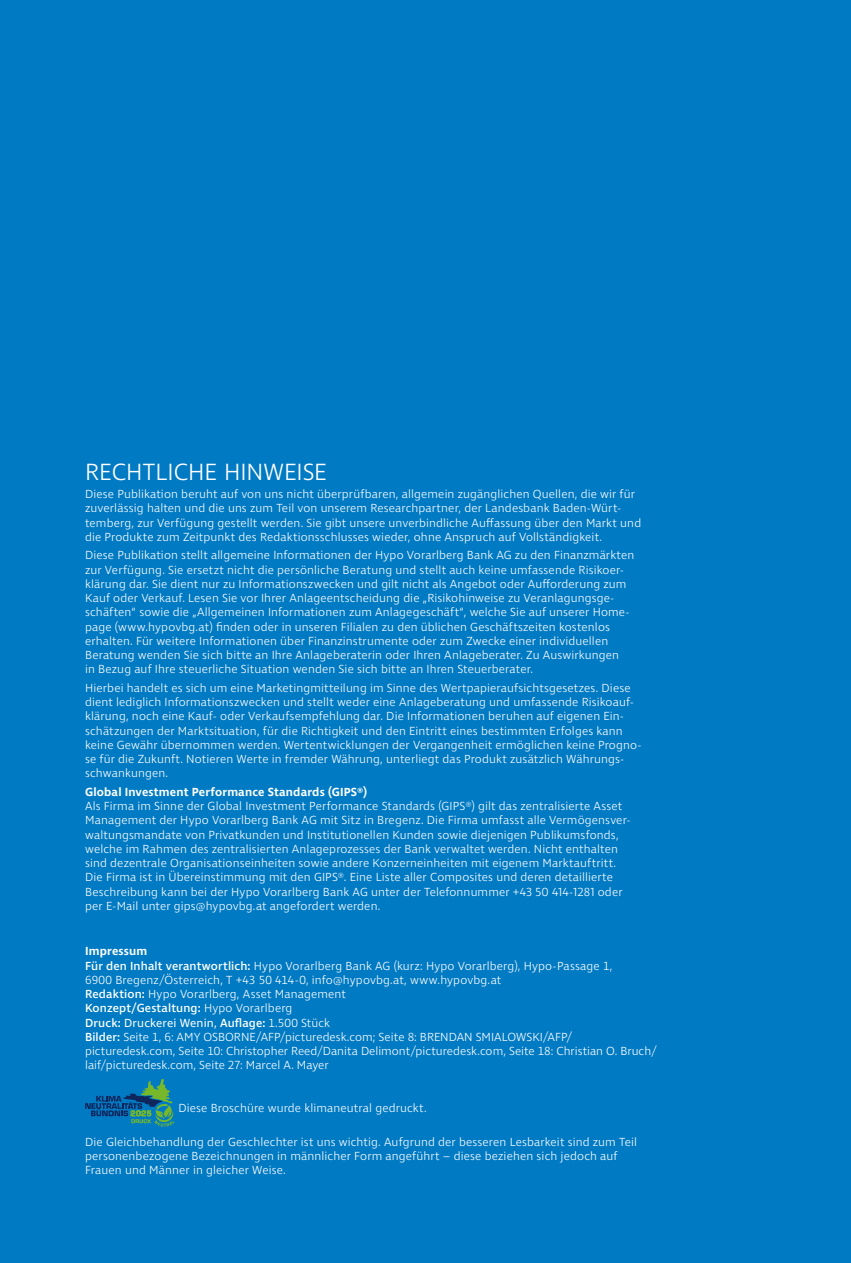
<style>
.page{position:relative;width:851px;height:1263px;background:#fff}
.page>*{position:absolute;margin:0;border:0;box-sizing:border-box;transform-origin:0 0}
.t1{font:300 24px "Ingra";color:#fff}
.t2{font:300 12px/14.2px "Ingra";letter-spacing:.015em;color:#fff}
.t3{font:600 12px "Ingra";letter-spacing:.015em;color:#fff}
.s1{font-weight:600}
.s2{font-weight:500}
.s3{font-weight:400}
</style>
<div class="page">
<div style="left:0;top:0;width:850px;height:1263px;background:#007ac3"></div>
<svg style="left:85px;top:1079px;width:90px;height:48px"></svg>
<h1 class="t1" style="left:85px;top:457px;width:243px">RECHTLICHE HINWEISE</h1>
<p class="t2" style="left:85px;top:488px;width:557px">Diese Publikation beruht auf von uns nicht überprüfbaren, allgemein zugänglichen Quellen, die wir für zuverlässig halten und die uns zum Teil von unserem Researchpartner, der Landesbank Baden-Würt&shy;temberg, zur Verfügung gestellt werden. Sie gibt unsere unverbindliche Auffassung über den Markt und die Produkte zum Zeitpunkt des Redaktionsschlusses wieder, ohne Anspruch auf Vollständigkeit.</p>
<p class="t2" style="left:85px;top:549px;width:550px">Diese Publikation stellt allgemeine Informationen der Hypo Vorarlberg Bank AG zu den Finanzmärkten zur Verfügung. Sie ersetzt nicht die persönliche Beratung und stellt auch keine umfassende Risikoer&shy;klärung dar. Sie dient nur zu Informationszwecken und gilt nicht als Angebot oder Aufforderung zum Kauf oder Verkauf. Lesen Sie vor Ihrer Anlageentscheidung die „Risikohinweise zu Veranlagungsge&shy;schäften“ sowie die „Allgemeinen Informationen zum Anlagegeschäft“, welche Sie auf unserer Home&shy;page (www.hypovbg.at) finden oder in unseren Filialen zu den üblichen Geschäftszeiten kostenlos erhalten. Für weitere Informationen über Finanzinstrumente oder zum Zwecke einer individuellen Beratung wenden Sie sich bitte an Ihre Anlageberaterin oder Ihren Anlageberater. Zu Auswirkungen<br>in Bezug auf Ihre steuerliche Situation wenden Sie sich bitte an Ihren Steuerberater.</p>
<p class="t2" style="left:85px;top:681px;width:558px">Hierbei handelt es sich um eine Marketingmitteilung im Sinne des Wertpapieraufsichtsgesetzes. Diese dient lediglich Informationszwecken und stellt weder eine Anlageberatung und umfassende Risikoauf&shy;klärung, noch eine Kauf- oder Verkaufsempfehlung dar. Die Informationen beruhen auf eigenen Ein&shy;schätzungen der Marktsituation, für die Richtigkeit und den Eintritt eines bestimmten Erfolges kann keine Gewähr übernommen werden. Wertentwicklungen der Vergangenheit ermöglichen keine Progno&shy;se für die Zukunft. Notieren Werte in fremder Währung, unterliegt das Produkt zusätzlich Währungs&shy;schwankungen.</p>
<p class="t3" style="left:85px;top:784px;width:283px">Global Investment Performance Standards (GIPS®)</p>
<p class="t2" style="left:85px;top:799px;width:547px">Als Firma im Sinne der Global Investment Performance Standards (GIPS®) gilt das zentralisierte Asset Management der Hypo Vorarlberg Bank AG mit Sitz in Bregenz. Die Firma umfasst alle Vermögensver&shy;waltungsmandate von Privatkunden und Institutionellen Kunden sowie diejenigen Publikumsfonds, welche im Rahmen des zentralisierten Anlageprozesses der Bank verwaltet werden. Nicht enthalten sind dezentrale Organisationseinheiten sowie andere Konzerneinheiten mit eigenem Marktauftritt.<br>Die Firma ist in Übereinstimmung mit den GIPS®. Eine Liste aller Composites und deren detaillierte Beschreibung kann bei der Hypo Vorarlberg Bank AG unter der Telefonnummer +43 50 414-1281 oder per E-Mail unter gips@hypovbg.at angefordert werden.</p>
<p class="t2" style="left:85px;top:945px;width:573px"><span class="s1">Impressum<br></span><span class="s2">Für den Inhalt verantwortlich:</span> Hypo Vorarlberg Bank AG (kurz: Hypo Vorarlberg), Hypo-Passage 1,<br>6900 Bregenz/Österreich, T +43 50 414-0, info@hypovbg.at, www.hypovbg.at<br><span class="s2">Redaktion:</span> Hypo Vorarlberg, Asset Management<br><span class="s2">Konzept/Gestaltung:</span> Hypo Vorarlberg<br><span class="s2">Druck:</span> <span class="s3">Druckerei Wenin,</span> <span class="s2">Auflage:</span> 1.500 Stück<br><span class="s2">Bilder:</span> Seite 1, 6: AMY OSBORNE/AFP/picturedesk.com; Seite 8: BRENDAN SMIALOWSKI/AFP/ picturedesk.com, Seite 10: Christopher Reed/Danita Delimont/picturedesk.com, Seite 18: Christian O. Bruch/ laif/picturedesk.com, Seite 27: Marcel A. Mayer</p>
<p class="t2" style="left:178px;top:1101px;width:250px">Diese Broschüre wurde klimaneutral gedruckt.</p>
<p class="t2" style="left:85px;top:1135px;width:553px">Die Gleichbehandlung der Geschlechter ist uns wichtig. Aufgrund der besseren Lesbarkeit sind zum Teil personenbezogene Bezeichnungen in männlicher Form angeführt – diese beziehen sich jedoch auf<br>Frauen und Männer in gleicher Weise.</p>
</div>
